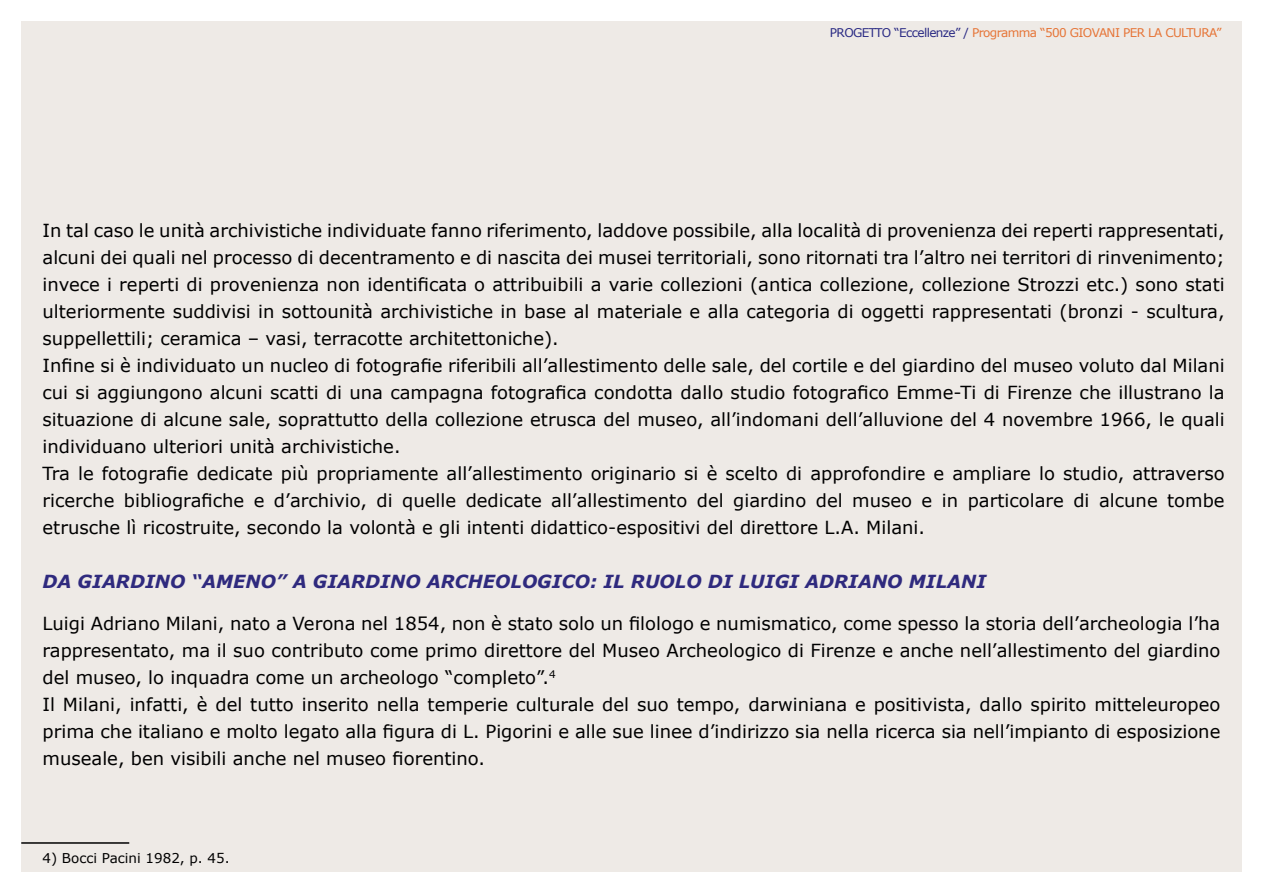
<style>
.page{position:relative;width:1263px;height:893px;background:#fff}
.page>*{position:absolute;margin:0;border:0;box-sizing:border-box;transform-origin:0 0}
.t1{font:18px/27px "Verdana";color:#000}
.t2{font:italic 700 18px "Verdana";color:#2f2a7e}
.t3{font:13.5px "Verdana";color:#000}
.t4{font:12px "Verdana";letter-spacing:-.05em;color:#e67436}
.s1{color:#292983}
</style>
<div class="page">
<div style="left:21px;top:21px;width:1221px;height:851px;background:#eeeae6"></div>
<hr style="left:21px;top:842px;width:108px;height:2px;background:#000">
<p class="t4" style="left:830px;top:25px;width:393px"><span class="s1">PROGETTO “Eccellenze” /</span> Programma “500 GIOVANI PER LA CULTURA”</p>
<p class="t1" style="left:43px;top:217px;width:1184px">In tal caso le unità archivistiche individuate fanno riferimento, laddove possibile, alla località di provenienza dei reperti rappresentati, alcuni dei quali nel processo di decentramento e di nascita dei musei territoriali, sono ritornati tra l’altro nei territori di rinvenimento; invece i reperti di provenienza non identificata o attribuibili a varie collezioni (antica collezione, collezione Strozzi etc.) sono stati ulteriormente suddivisi in sottounità archivistiche in base al materiale e alla categoria di oggetti rappresentati (bronzi - scultura, suppellettili; ceramica – vasi, terracotte architettoniche).<br>Infine si è individuato un nucleo di fotografie riferibili all’allestimento delle sale, del cortile e del giardino del museo voluto dal Milani cui si aggiungono alcuni scatti di una campagna fotografica condotta dallo studio fotografico Emme-Ti di Firenze che illustrano la situazione di alcune sale, soprattutto della collezione etrusca del museo, all’indomani dell’alluvione del 4 novembre 1966, le quali individuano ulteriori unità archivistiche.<br>Tra le fotografie dedicate più propriamente all’allestimento originario si è scelto di approfondire e ampliare lo studio, attraverso ricerche bibliografiche e d’archivio, di quelle dedicate all’allestimento del giardino del museo e in particolare di alcune tombe etrusche lì ricostruite, secondo la volontà e gli intenti didattico-espositivi del direttore L.A. Milani.</p>
<p class="t2" style="left:43px;top:569px;width:945px">DA GIARDINO “AMENO” A GIARDINO ARCHEOLOGICO: IL RUOLO DI LUIGI ADRIANO MILANI</p>
<p class="t1" style="left:43px;top:610px;width:1179px">Luigi Adriano Milani, nato a Verona nel 1854, non è stato solo un filologo e numismatico, come spesso la storia dell’archeologia l’ha rappresentato, ma il suo contributo come primo direttore del Museo Archeologico di Firenze e anche nell’allestimento del giardino del museo, lo inquadra come un archeologo “completo”.<br>Il Milani, infatti, è del tutto inserito nella temperie culturale del suo tempo, darwiniana e positivista, dallo spirito mitteleuropeo prima che italiano e molto legato alla figura di L. Pigorini e alle sue linee d’indirizzo sia nella ricerca sia nell’impianto di esposizione museale, ben visibili anche nel museo fiorentino.</p>
<p class="t3" style="left:51px;top:849px;width:180px">) Bocci Pacini 1982, p. 45.</p>
</div>
